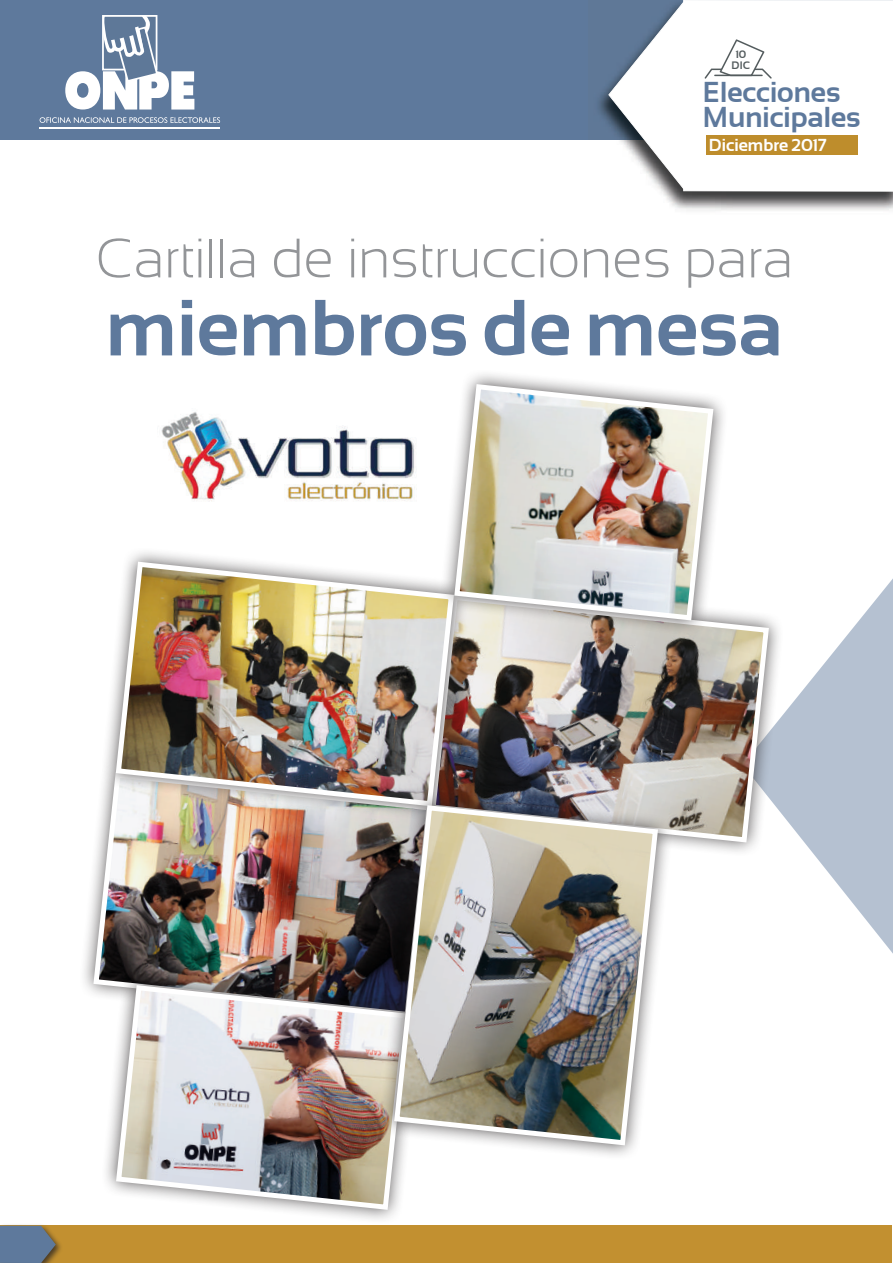
<style>
.page{position:relative;width:893px;height:1263px;background:#fff}
.page>*{position:absolute;margin:0;border:0;box-sizing:border-box;transform-origin:0 0}
.t1{font:700 79.5px "Sansation";color:#5e799c}
.t2{font:300 55.5px "Sansation";color:#939598}
.t3{font:700 28.65px/24.6px "Sansation";color:#5e799c}
.t4{font:700 17.25px "Sansation";color:#fff}
.t5{font:700 10.8px/11.4px "Sansation";color:#545c5e;text-align:center}
</style>
<div class="page">
<img style="left:161px;top:412px;width:254px;height:90px">
<div style="left:0;top:0;width:893px;height:140px;background:#5e799c"></div>
<svg style="left:40px;top:117px;width:180px;height:6px"></svg>
<hr style="left:39px;top:128px;width:181px;height:1px;background:#fff">
<svg style="left:65px;top:15px;width:129px;height:95px"></svg>
<img style="left:597px;top:86px;width:296px;height:125px">
<svg style="left:608px;top:0;width:285px;height:192px"></svg>
<hr style="left:714px;top:75px;width:49px;height:1px;background:#545c5e">
<div style="left:0;top:1226px;width:892px;height:37px;background:#c29030"></div>
<div style="left:0;top:1223px;width:64px;height:40px;background:#231f20;opacity:.75"></div>
<svg style="left:0;top:1226px;width:56px;height:37px;background:#65778c"></svg>
<svg style="left:784px;top:578px;width:109px;height:376px;fill:#b5c1d1"></svg>
<div style="left:416px;top:580px;width:368px;height:277px;background:#231f20;opacity:.75"></div>
<img style="left:469px;top:592px;width:303px;height:253px">
<div style="left:79px;top:757px;width:367px;height:275px;background:#231f20;opacity:.75"></div>
<img style="left:91px;top:770px;width:288px;height:250px">
<div style="left:101px;top:547px;width:368px;height:274px;background:#231f20;opacity:.75"></div>
<img style="left:113px;top:559px;width:344px;height:250px">
<div style="left:101px;top:970px;width:322px;height:254px;background:#231f20;opacity:.75"></div>
<img style="left:113px;top:982px;width:298px;height:230px">
<div style="left:439px;top:369px;width:289px;height:266px;background:#231f20;opacity:.75"></div>
<img style="left:452px;top:381px;width:264px;height:242px">
<div style="left:379px;top:790px;width:294px;height:370px;background:#231f20;opacity:.75"></div>
<img style="left:391px;top:802px;width:270px;height:346px">
<p class="t5" style="left:732px;top:49px;width:20px">10<br>DIC</p>
<p class="t3" style="left:703px;top:80px;width:159px">Elecciones<br>Municipales</p>
<p class="t4" style="left:709px;top:135px;width:120px">Diciembre 2017</p>
<p class="t2" style="left:96px;top:228px;width:699px">Cartilla de instrucciones para</p>
<h1 class="t1" style="left:106px;top:282px;width:679px">miembros de mesa</h1>
</div>
